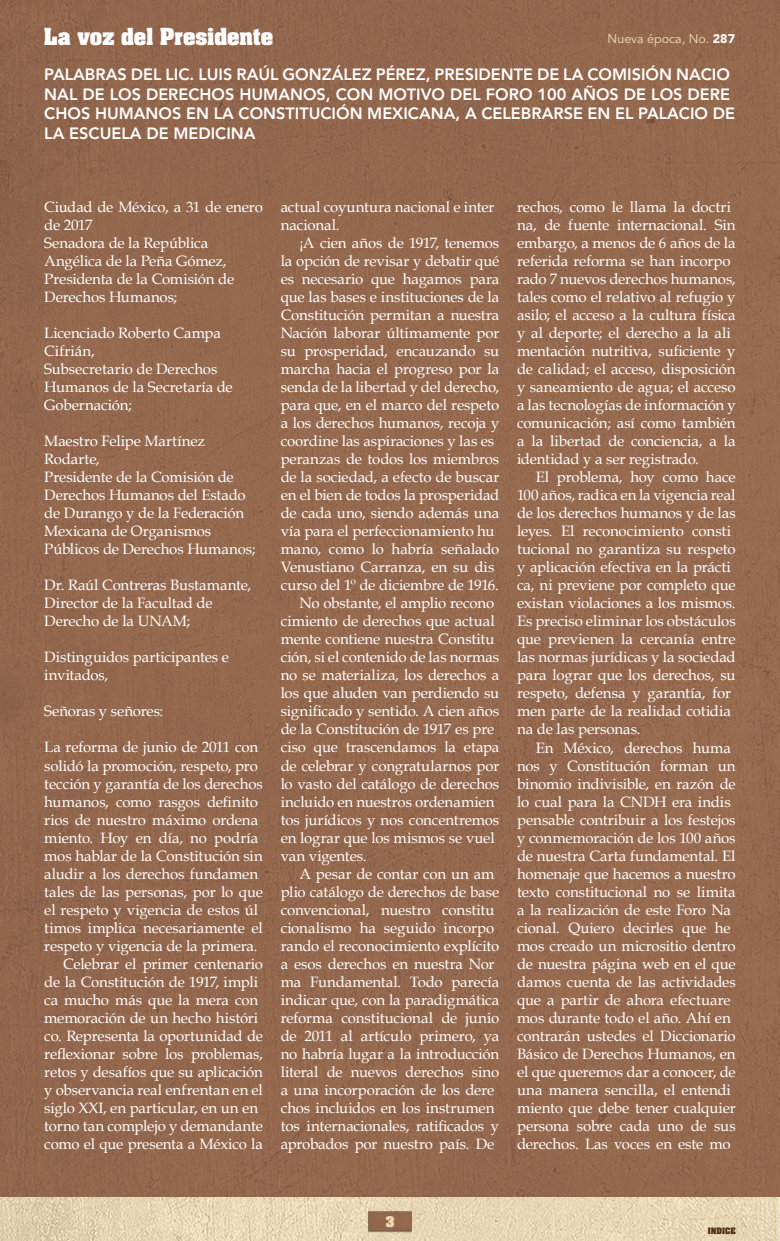
<style>
.page{position:relative;width:780px;height:1241px;background:#fff}
.page>*{position:absolute;margin:0;border:0;box-sizing:border-box;transform-origin:0 0}
.t1{font:700 20px "Aachen Std";color:#fff}
.t2{font:800 16.25px/19.5px "Avenir LT Std";color:#fff}
.t3{font:15px/18px "Book Antiqua";letter-spacing:-.01em;color:#fff}
.t4{font:12.5px "Avenir LT Std";color:#f4dbb2}
.t5{font:700 12.5px "Aachen Std";color:#f4dbb2}
.t6{font:700 7.5px "Aachen Std";color:#512c1d}
.s1{font-weight:900;color:#fff}
</style>
<div class="page">
<img style="left:0;top:1196px;width:779px;height:44px">
<div style="left:0;top:0;width:780px;height:1196px;background:#95694e"></div>
<img style="left:368px;top:1204px;width:43px;height:32px">
<p class="t1" style="left:44px;top:22px;width:230px">La voz del Presidente</p>
<p class="t4" style="left:607px;top:32px;width:129px">Nueva época, No. <span class="s1">287</span></p>
<p class="t2" style="left:44px;top:65px;width:692px">PALABRAS DEL LIC. LUIS RAÚL GONZÁLEZ PÉREZ, PRESIDENTE DE LA COMISIÓN NACIO<br>NAL DE LOS DERECHOS HUMANOS, CON MOTIVO DEL FORO 100 AÑOS DE LOS DERE<br>CHOS HUMANOS EN LA CONSTITUCIÓN MEXICANA, A CELEBRARSE EN EL PALACIO DE</p>
<p class="t2" style="left:44px;top:123px;width:213px">LA ESCUELA DE MEDICINA</p>
<p class="t3" style="left:44px;top:198px;width:220px">Ciudad de México, a 31 de enero de 2017<br>Senadora de la República<br>Angélica de la Peña Gómez,<br>Presidenta de la Comisión de<br>Derechos Humanos;</p>
<p class="t3" style="left:44px;top:324px;width:190px">Licenciado Roberto Campa<br>Cifrián,<br>Subsecretario de Derechos<br>Humanos de la Secretaría de<br>Gobernación;</p>
<p class="t3" style="left:44px;top:432px;width:212px">Maestro Felipe Martínez<br>Rodarte,<br>Presidente de la Comisión de<br>Derechos Humanos del Estado de Durango y de la Federación<br>Mexicana de Organismos<br>Públicos de Derechos Humanos;</p>
<p class="t3" style="left:44px;top:576px;width:208px">Dr. Raúl Contreras Bustamante,<br>Director de la Facultad de<br>Derecho de la UNAM;</p>
<p class="t3" style="left:44px;top:648px;width:186px">Distinguidos participantes e invitados,</p>
<p class="t3" style="left:44px;top:702px;width:120px">Señoras y señores:</p>
<p class="t3" style="left:44px;top:738px;width:220px">La reforma de junio de 2011 con solidó la promoción, respeto, pro tección y garantía de los derechos</p>
<p class="t3" style="left:44px;top:792px;width:215px">humanos, como rasgos definito</p>
<p class="t3" style="left:44px;top:810px;width:220px">rios de nuestro máximo ordena miento. Hoy en día, no podría mos hablar de la Constitución sin aludir a los derechos fundamen tales de las personas, por lo que el respeto y vigencia de estos úl timos implica necesariamente el respeto y vigencia de la primera.</p>
<p class="t3" style="left:44px;top:954px;width:220px;text-indent:19px">Celebrar el primer centenario de la Constitución de 1917, impli ca mucho más que la mera con memoración de un hecho históri co. Representa la oportunidad de reflexionar sobre los problemas, retos y desafíos que su aplicación y observancia real enfrentan en el siglo XXI, en particular, en un en torno tan complejo y demandante como el que presenta a México la</p>
<p class="t3" style="left:281px;top:198px;width:215px">actual coyuntura nacional e inter nacional.</p>
<p class="t3" style="left:281px;top:234px;width:220px;text-indent:19px">¡A cien años de 1917, tenemos la opción de revisar y debatir qué es necesario que hagamos para que las bases e instituciones de la<br>Constitución permitan a nuestra<br>Nación laborar últimamente por su prosperidad, encauzando su marcha hacia el progreso por la senda de la libertad y del derecho, para que, en el marco del respeto a los derechos humanos, recoja y coordine las aspiraciones y las es peranzas de todos los miembros de la sociedad, a efecto de buscar en el bien de todos la prosperidad de cada uno, siendo además una vía para el perfeccionamiento hu mano, como lo habría señalado<br>Venustiano Carranza, en su dis curso del 1º de diciembre de 1916.</p>
<p class="t3" style="left:281px;top:594px;width:220px;text-indent:19px">No obstante, el amplio recono cimiento de derechos que actual mente contiene nuestra Constitu ción, si el contenido de las normas no se materializa, los derechos a los que aluden van perdiendo su significado y sentido. A cien años de la Constitución de 1917 es pre ciso que trascendamos la etapa de celebrar y congratularnos por lo vasto del catálogo de derechos incluido en nuestros ordenamien tos jurídicos y nos concentremos en lograr que los mismos se vuel van vigentes.</p>
<p class="t3" style="left:281px;top:864px;width:220px;text-indent:19px">A pesar de contar con un am plio catálogo de derechos de base convencional, nuestro constitu cionalismo ha seguido incorpo rando el reconocimiento explícito a esos derechos en nuestra Nor ma Fundamental. Todo parecía indicar que, con la paradigmática reforma constitucional de junio de 2011 al artículo primero, ya no habría lugar a la introducción literal de nuevos derechos sino a una incorporación de los dere chos incluidos en los instrumen tos internacionales, ratificados y aprobados por nuestro país. De</p>
<p class="t3" style="left:517px;top:198px;width:220px">rechos, como le llama la doctri na, de fuente internacional. Sin embargo, a menos de 6 años de la referida reforma se han incorpo rado 7 nuevos derechos humanos, tales como el relativo al refugio y asilo; el acceso a la cultura física y al deporte; el derecho a la ali</p>
<p class="t3" style="left:517px;top:342px;width:220px">mentación nutritiva, suficiente y</p>
<p class="t3" style="left:517px;top:360px;width:220px;text-align:justify">de calidad; el acceso, disposición y saneamiento de agua; el acceso a las tecnologías de información y comunicación; así como también a la libertad de conciencia, a la identidad y a ser registrado.</p>
<p class="t3" style="left:517px;top:468px;width:220px;text-indent:19px">El problema, hoy como hace<br>100 años, radica en la vigencia real de los derechos humanos y de las leyes. El reconocimiento consti tucional no garantiza su respeto y aplicación efectiva en la prácti ca, ni previene por completo que existan violaciones a los mismos.<br>Es preciso eliminar los obstáculos que previenen la cercanía entre las normas jurídicas y la sociedad para lograr que los derechos, su respeto, defensa y garantía, for men parte de la realidad cotidia na de las personas.</p>
<p class="t3" style="left:517px;top:738px;width:220px;text-indent:19px">En México, derechos huma nos y Constitución forman un binomio indivisible, en razón de lo cual para la CNDH era indis pensable contribuir a los festejos y conmemoración de los 100 años de nuestra Carta fundamental. El homenaje que hacemos a nuestro texto constitucional no se limita a la realización de este Foro Na cional. Quiero decirles que he mos creado un micrositio dentro de nuestra página web en el que damos cuenta de las actividades que a partir de ahora efectuare mos durante todo el año. Ahí en contrarán ustedes el Diccionario<br>Básico de Derechos Humanos, en el que queremos dar a conocer, de una manera sencilla, el entendi miento que debe tener cualquier persona sobre cada uno de sus derechos. Las voces en este mo</p>
<p class="t5" style="left:386px;top:1212px;width:10px">3</p>
<p class="t6" style="left:707px;top:1224px;width:29px">INDICE</p>
</div>
